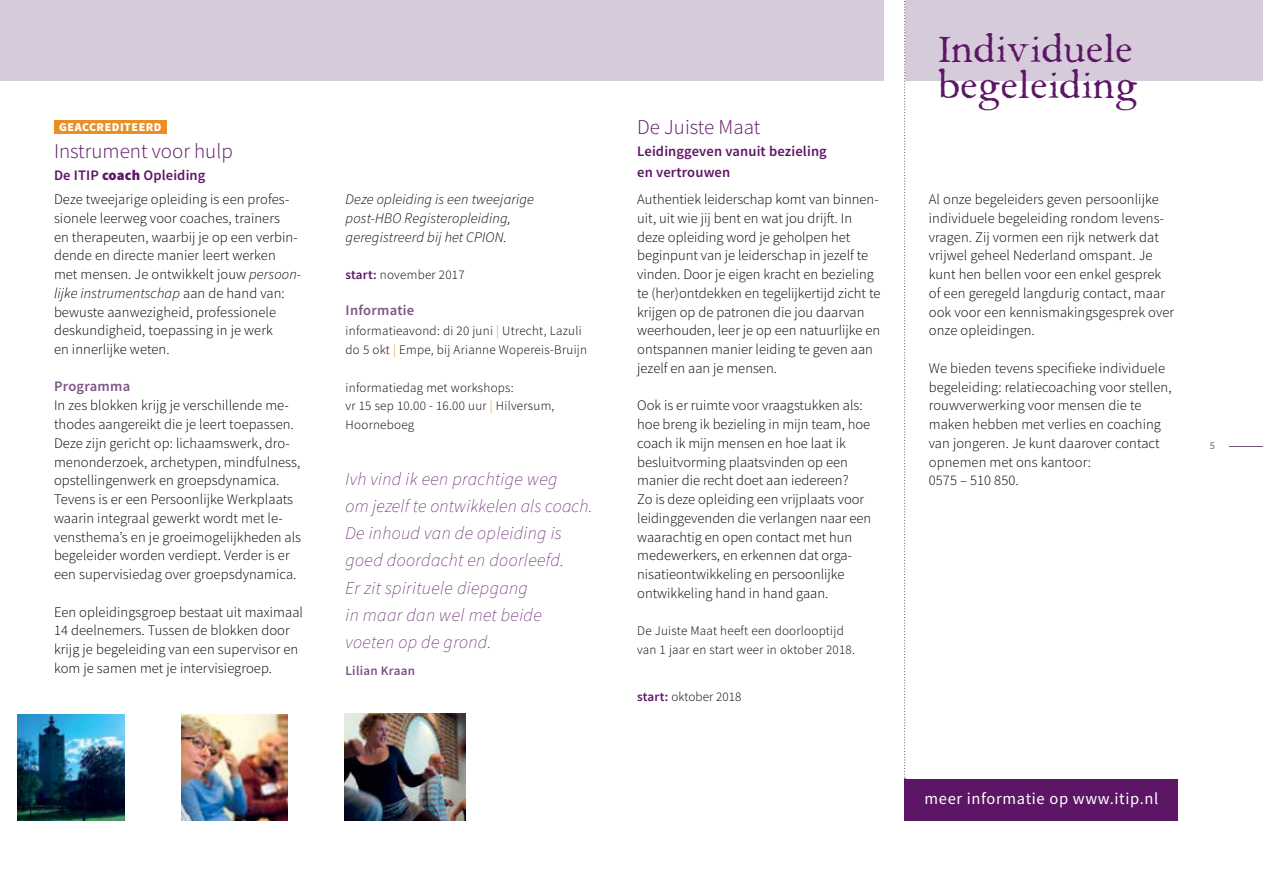
<style>
.page{position:relative;width:1263px;height:893px;background:#fff}
.page>*{position:absolute;margin:0;border:0;box-sizing:border-box;transform-origin:0 0}
.t1{font:36px/36px "Aquifer";color:#5c1665}
.t2{font:300 21px "Source Sans Pro";color:#5c1665}
.t3{font:italic 200 18px/27px "Source Sans Pro";letter-spacing:.02em;color:#5c1665}
.t4{font:16.5px "Source Sans Pro";letter-spacing:.04em;color:#fff}
.t5{font:300 14.55px/18.8px "Source Sans Pro";letter-spacing:.005em;color:#000}
.t6{font:italic 300 14.55px/18.8px "Source Sans Pro";letter-spacing:.01em;color:#000}
.t7{font:600 14.55px/21px "Source Sans Pro";letter-spacing:.01em;color:#5c1665}
.t8{font:600 14.55px "Source Sans Pro";letter-spacing:.02em;color:#7d5386}
.t9{font:300 13.05px/18.8px "Source Sans Pro";letter-spacing:.02em;color:#000}
.t10{font:600 13.05px "Source Sans Pro";letter-spacing:.02em;color:#7d5386}
.t11{font:900 12px "Source Sans Pro";letter-spacing:.04em;color:#fff}
.t12{font:10.5px "Source Sans Pro";color:#7d5386}
.s1{font-weight:600;color:#5c1665}
.s2{font-weight:900;color:#5c1665}
.s3{font-style:italic}
.s4{color:#ea8f23}
</style>
<div class="page">
<hr style="left:1229px;top:446px;width:34px;height:1px;background:#7d5386">
<div style="left:0;top:0;width:1263px;height:81px;background:#d6cbdb"></div>
<div style="left:54px;top:120px;width:113px;height:14px;background:#ea8f23"></div>
<div style="left:884px;top:0;width:21px;height:83px;background:#fff"></div>
<svg style="left:904px;top:1px;width:2px;height:778px"></svg>
<div style="left:905px;top:779px;width:273px;height:42px;background:#5c1665"></div>
<img style="left:345px;top:714px;width:120px;height:106px">
<img style="left:181px;top:714px;width:107px;height:107px">
<img style="left:17px;top:714px;width:107px;height:107px">
<p class="t11" style="left:59px;top:119px;width:104px">GEACCREDITEERD</p>
<h2 class="t2" style="left:54px;top:138px;width:180px">Instrument voor hulp</h2>
<p class="t5" style="left:54px;top:163px;width:236px;line-height:24.2px"><span class="s1">De ITIP</span> <span class="s2">coach</span> <span class="s1">Opleiding<br></span>Deze tweejarige opleiding is een profes-</p>
<p class="t5" style="left:54px;top:209px;width:249px">sionele leerweg voor coaches, trainers<br>en therapeuten, waarbij je op een verbin&shy;dende en directe manier leert werken met mensen. Je ontwikkelt jouw <span class="s3">persoon&shy;lijke instrumentschap</span> aan de hand van: bewuste aanwezigheid, professionele deskundigheid, toepassing in je werk<br>en innerlijke weten.</p>
<p class="t8" style="left:54px;top:376px;width:78px">Programma</p>
<p class="t5" style="left:54px;top:396px;width:249px">In zes blokken krijg je verschillende me&shy;thodes aangereikt die je leert toepassen.<br>Deze zijn gericht op: lichaamswerk, dro&shy;menonderzoek, archetypen, mindfulness, opstellingenwerk en groepsdynamica.<br>Tevens is er een Persoonlijke Werkplaats waarin integraal gewerkt wordt met le&shy;vensthema’s en je groeimogelijkheden als begeleider worden verdiept. Verder is er een supervisiedag over groepsdynamica.</p>
<p class="t5" style="left:54px;top:602px;width:251px">Een opleidingsgroep bestaat uit maximaal 14 deelnemers. Tussen de blokken door krijg je begeleiding van een supervisor en kom je samen met je intervisiegroep.</p>
<p class="t6" style="left:346px;top:190px;width:190px">Deze opleiding is een tweejarige post-HBO Registeropleiding, geregistreerd bij het CPION.</p>
<p class="t9" style="left:346px;top:265px;width:121px"><span class="s1">start:</span> november 2017</p>
<p class="t8" style="left:346px;top:301px;width:70px">Informatie</p>
<p class="t9" style="left:346px;top:322px;width:243px">informatieavond: di 20 juni <span class="s4">|</span> Utrecht, Lazuli do 5 okt <span class="s4">|</span> Empe, bij Arianne Wopereis-Bruijn</p>
<p class="t9" style="left:346px;top:378px;width:210px">informatiedag met workshops:<br>vr 15 sep 10.00 - 16.00 uur <span class="s4">|</span> Hilversum,<br>Hoorneboeg</p>
<p class="t3" style="left:345px;top:466px;width:248px">Ivh vind ik een prachtige weg<br>om jezelf te ontwikkelen als coach.<br>De inhoud van de opleiding is goed doordacht en doorleefd.<br>Er zit spirituele diepgang<br>in maar dan wel met beide voeten op de grond.</p>
<p class="t10" style="left:345px;top:662px;width:71px">Lilian Kraan</p>
<h2 class="t2" style="left:637px;top:114px;width:125px">De Juiste Maat</h2>
<p class="t7" style="left:637px;top:140px;width:191px">Leidinggeven vanuit bezieling en vertrouwen</p>
<p class="t5" style="left:637px;top:190px;width:245px">Authentiek leiderschap komt van binnen&shy;uit, uit wie jij bent en wat jou drijft. In deze opleiding word je geholpen het beginpunt van je leiderschap in jezelf te vinden. Door je eigen kracht en bezieling te (her)ontdekken en tegelijkertijd zicht te krijgen op de patronen die jou daarvan weerhouden, leer je op een natuurlijke en ontspannen manier leiding te geven aan jezelf en aan je mensen.</p>
<p class="t5" style="left:637px;top:396px;width:236px">Ook is er ruimte voor vraagstukken als: hoe breng ik bezieling in mijn team, hoe coach ik mijn mensen en hoe laat ik besluitvorming plaatsvinden op een manier die recht doet aan iedereen?<br>Zo is deze opleiding een vrijplaats voor leidinggevenden die verlangen naar een waarachtig en open contact met hun medewerkers, en erkennen dat orga&shy;nisatieontwikkeling en persoonlijke ontwikkeling hand in hand gaan.</p>
<p class="t9" style="left:637px;top:622px;width:219px">De Juiste Maat heeft een doorlooptijd van 1 jaar en start weer in oktober 2018.</p>
<p class="t9" style="left:637px;top:687px;width:106px"><span class="s1">start:</span> oktober 2018</p>
<h1 class="t1" style="left:938px;top:34px;width:201px">Individuele begeleiding</h1>
<p class="t5" style="left:929px;top:190px;width:247px">Al onze begeleiders geven persoonlijke individuele begeleiding rondom levens&shy;vragen. Zij vormen een rijk netwerk dat vrijwel geheel Nederland omspant. Je kunt hen bellen voor een enkel gesprek of een geregeld langdurig contact, maar ook voor een kennismakingsgesprek over onze opleidingen.</p>
<p class="t5" style="left:929px;top:359px;width:244px">We bieden tevens specifieke individuele begeleiding: relatiecoaching voor stellen, rouwverwerking voor mensen die te maken hebben met verlies en coaching van jongeren. Je kunt daarover contact opnemen met ons kantoor:<br>0575 – 510 850.</p>
<p class="t12" style="left:1210px;top:439px;width:7px">5</p>
<p class="t4" style="left:924px;top:788px;width:235px">meer informatie op www.itip.nl</p>
</div>
